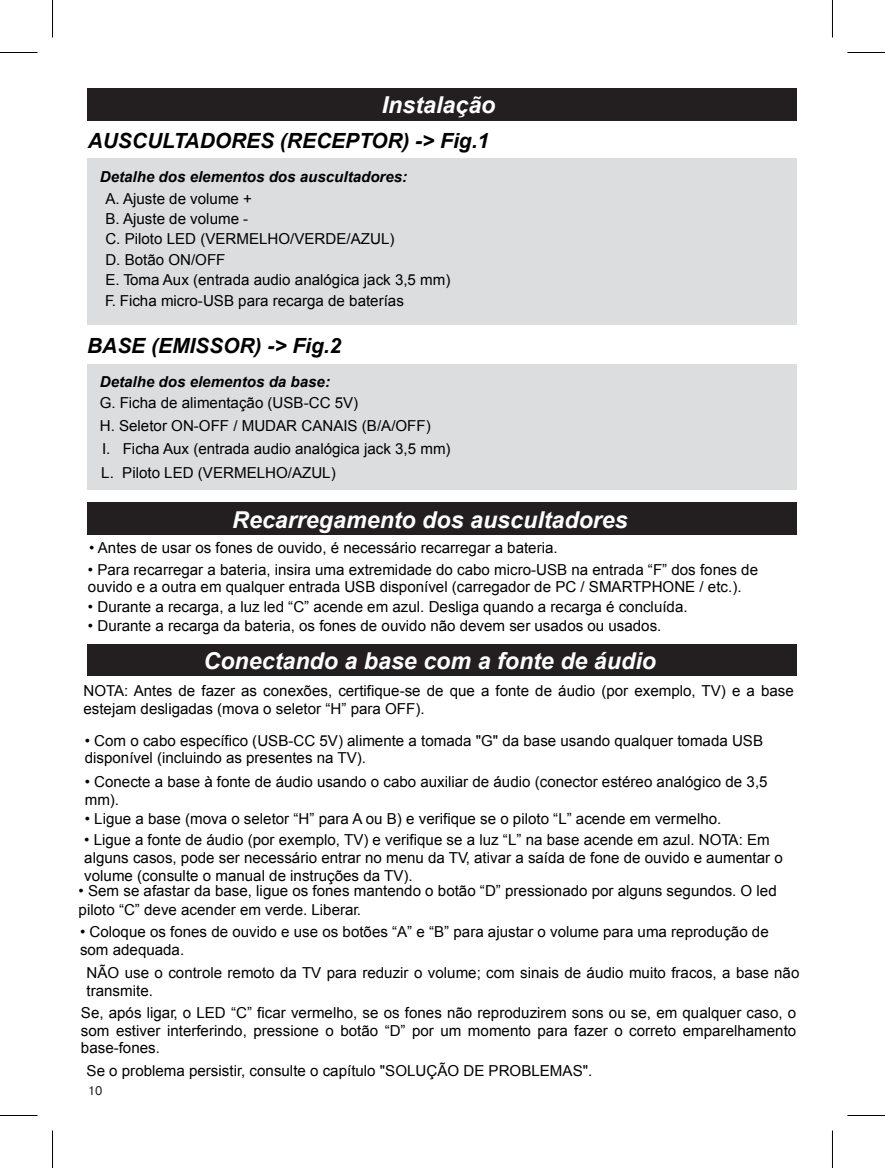
<style>
.page{position:relative;width:885px;height:1168px;background:#fff}
.page>*{position:absolute;margin:0;border:0;box-sizing:border-box;transform-origin:0 0}
.t1{font:italic 700 23.25px "Arial";color:#fff}
.t2{font:italic 700 21px "Arial";color:#000}
.t3{font:15px/18.2px "Arial";color:#000}
.t4{font:italic 700 15px "Arial";color:#000}
.t5{font:12.5px "Pragmatica TT";color:#231f20}
</style>
<div class="page">
<div style="left:88px;top:88px;width:709px;height:32px;background:#231f20"></div>
<div style="left:88px;top:365px;width:709px;height:125px;background:#dcdddf"></div>
<div style="left:88px;top:159px;width:709px;height:166px;background:#dcdddf"></div>
<div style="left:88px;top:503px;width:709px;height:32px;background:#231f20"></div>
<div style="left:88px;top:644px;width:709px;height:32px;background:#231f20"></div>
<hr style="left:0;top:52px;width:38px;height:1px;background:#000">
<hr style="left:847px;top:52px;width:38px;height:1px;background:#000">
<hr style="left:0;top:1115px;width:38px;height:1px;background:#000">
<hr style="left:847px;top:1115px;width:38px;height:1px;background:#000">
<hr style="left:52px;top:0;width:1px;height:38px;background:#000">
<hr style="left:52px;top:1130px;width:1px;height:38px;background:#000">
<hr style="left:832px;top:0;width:1px;height:38px;background:#000">
<hr style="left:832px;top:1130px;width:1px;height:38px;background:#000">
<h1 class="t1" style="left:382px;top:92px;width:115px">Instalação</h1>
<h2 class="t2" style="left:88px;top:129px;width:403px">AUSCULTADORES (RECEPTOR) -&gt; Fig.1</h2>
<p class="t4" style="left:100px;top:168px;width:309px">Detalhe dos elementos dos auscultadores:</p>
<p class="t3" style="left:105px;top:190px;width:148px">A. Ajuste de volume +</p>
<p class="t3" style="left:105px;top:209px;width:144px">B. Ajuste de volume -</p>
<p class="t3" style="left:105px;top:228px;width:290px;line-height:21.5px">C. Piloto LED (VERMELHO/VERDE/AZUL)<br>D. Botão ON/OFF</p>
<p class="t3" style="left:105px;top:269px;width:347px;line-height:21.2px">E. Toma Aux (entrada audio analógica jack 3,5 mm)<br>F. Ficha micro-USB para recarga de baterías</p>
<h2 class="t2" style="left:87px;top:334px;width:256px">BASE (EMISSOR) -&gt; Fig.2</h2>
<p class="t4" style="left:100px;top:374px;width:232px">Detalhe dos elementos da base:</p>
<p class="t3" style="left:100px;top:394px;width:260px">G. Ficha de alimentação (USB-CC 5V)</p>
<p class="t3" style="left:100px;top:415px;width:352px;line-height:22.5px">H. Seletor ON-OFF / MUDAR CANAIS (B/A/OFF)<br>I. Ficha Aux (entrada audio analógica jack 3,5 mm)</p>
<p class="t3" style="left:101px;top:464px;width:236px">L. Piloto LED (VERMELHO/AZUL)</p>
<h1 class="t1" style="left:232px;top:507px;width:397px">Recarregamento dos auscultadores</h1>
<p class="t3" style="left:89px;top:539px;width:470px">• Antes de usar os fones de ouvido, é necessário recarregar a bateria.</p>
<p class="t3" style="left:88px;top:561px;width:671px;line-height:17.2px">• Para recarregar a bateria, insira uma extremidade do cabo micro-USB na entrada “F” dos fones de ouvido e a outra em qualquer entrada USB disponível (carregador de PC / SMARTPHONE / etc.).</p>
<p class="t3" style="left:88px;top:598px;width:601px">• Durante a recarga, a luz led “C” acende em azul. Desliga quando a recarga é concluída.</p>
<p class="t3" style="left:88px;top:617px;width:575px">• Durante a recarga da bateria, os fones de ouvido não devem ser usados ou usados.</p>
<h1 class="t1" style="left:204px;top:648px;width:454px">Conectando a base com a fonte de áudio</h1>
<p class="t3" style="left:83px;top:681px;width:712px">NOTA: Antes de fazer as conexões, certifique-se de que a fonte de áudio (por exemplo, TV) e a base estejam desligadas (mova o seletor “H” para OFF).</p>
<p class="t3" style="left:85px;top:732px;width:679px;line-height:17.2px">• Com o cabo específico (USB-CC 5V) alimente a tomada "G" da base usando qualquer tomada USB disponível (incluindo as presentes na TV).</p>
<p class="t3" style="left:85px;top:772px;width:684px">• Conecte a base à fonte de áudio usando o cabo auxiliar de áudio (conector estéreo analógico de 3,5 mm).</p>
<p class="t3" style="left:85px;top:809px;width:638px">• Ligue a base (mova o seletor “H” para A ou B) e verifique se o piloto “L” acende em vermelho.</p>
<p class="t3" style="left:84px;top:830px;width:700px">• Ligue a fonte de áudio (por exemplo, TV) e verifique se a luz “L” na base acende em azul. NOTA: Em alguns casos, pode ser necessário entrar no menu da TV, ativar a saída de fone de ouvido e aumentar o volume (consulte o manual de instruções da TV).</p>
<p class="t3" style="left:79px;top:882px;width:699px">• Sem se afastar da base, ligue os fones mantendo o botão “D” pressionado por alguns segundos. O led piloto “C” deve acender em verde. Liberar.</p>
<p class="t3" style="left:80px;top:924px;width:690px;line-height:17.2px">• Coloque os fones de ouvido e use os botões “A” e “B” para ajustar o volume para uma reprodução de som adequada.</p>
<p class="t3" style="left:87px;top:964px;width:714px">NÃO use o controle remoto da TV para reduzir o volume; com sinais de áudio muito fracos, a base não transmite.</p>
<p class="t3" style="left:81px;top:1004px;width:716px;line-height:17.2px;text-align:justify">Se, após ligar, o LED “C” ficar vermelho, se os fones não reproduzirem sons ou se, em qualquer caso, o som estiver interferindo, pressione o botão “D” por um momento para fazer o correto emparelhamento base-fones.</p>
<p class="t3" style="left:87px;top:1061px;width:507px">Se o problema persistir, consulte o capítulo "SOLUÇÃO DE PROBLEMAS".</p>
<p class="t5" style="left:88px;top:1083px;width:16px">10</p>
</div>
